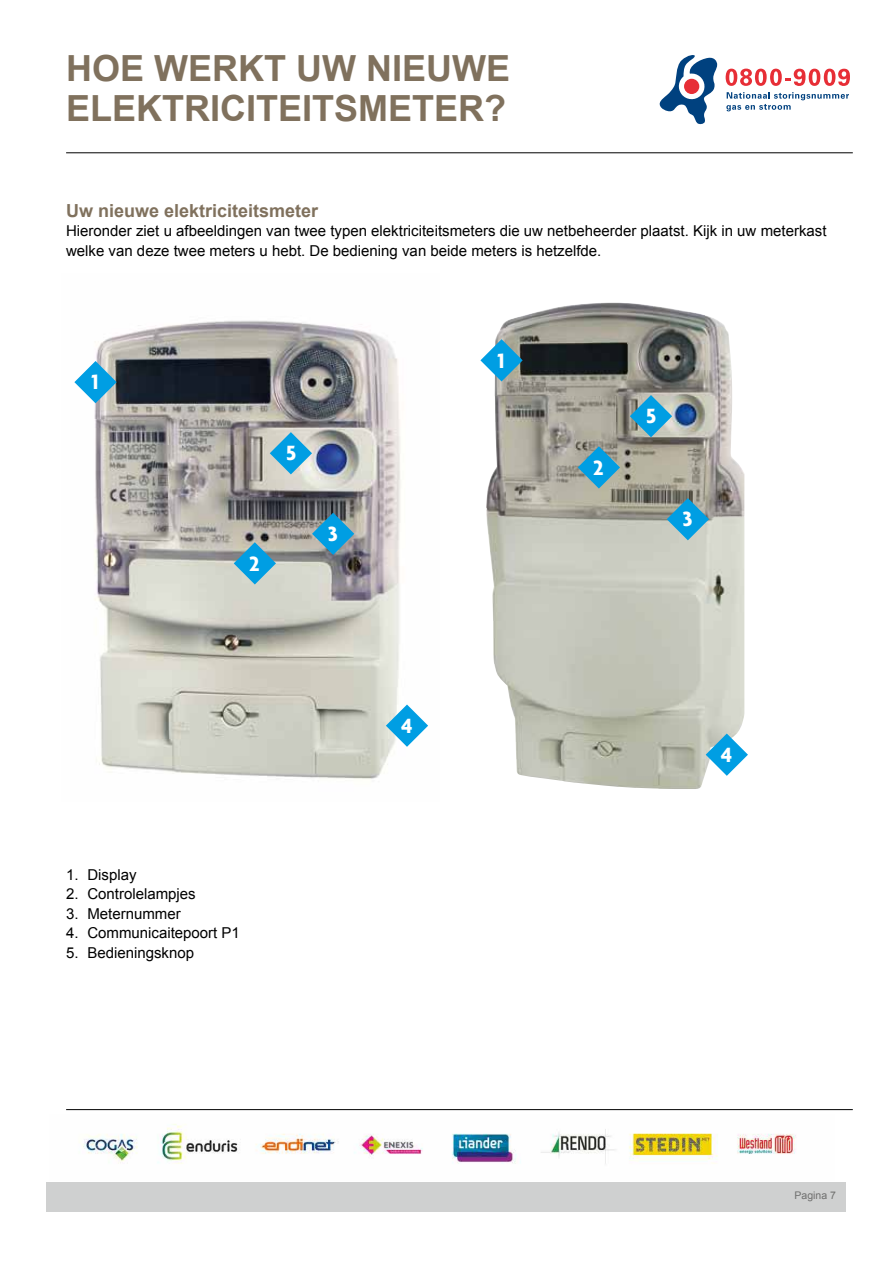
<style>
.page{position:relative;width:893px;height:1263px;background:#fff}
.page>*{position:absolute;margin:0;border:0;box-sizing:border-box;transform-origin:0 0}
.t1{font:700 36px/40.5px "Arial";color:#80715d}
.t2{font:700 22.35px "Agenda";color:#fff}
.t3{font:700 18px "Arial";color:#80715d}
.t4{font:15px/19.5px "Arial";color:#000}
.t5{font:10.5px "Arial";color:#6f6f6e}
</style>
<div class="page">
<svg style="left:726px;top:69px;width:124px;height:17px"></svg>
<svg style="left:726px;top:92px;width:123px;height:19px"></svg>
<svg style="left:659px;top:55px;width:58px;height:70px"></svg>
<div style="left:684px;top:79px;width:15px;height:15px;background:#e72e36;border-radius:50%"></div>
<hr style="left:66px;top:152px;width:787px;height:1px;background:#000">
<hr style="left:66px;top:1109px;width:787px;height:1px;background:#000">
<img style="left:94px;top:320px;width:307px;height:459px">
<img style="left:486px;top:302px;width:258px;height:487px">
<svg style="left:74px;top:361px;width:43px;height:42px"></svg>
<svg style="left:480px;top:339px;width:43px;height:42px"></svg>
<svg style="left:270px;top:432px;width:42px;height:42px;background:#6dbbd9"></svg>
<svg style="left:630px;top:395px;width:42px;height:42px;background:#5cabc7"></svg>
<svg style="left:312px;top:513px;width:42px;height:42px;background:#4795b6"></svg>
<svg style="left:667px;top:498px;width:42px;height:42px;background:#57a7c4"></svg>
<svg style="left:234px;top:542px;width:42px;height:42px;background:#60afcd"></svg>
<svg style="left:578px;top:446px;width:42px;height:43px;background:#55a1bc"></svg>
<svg style="left:706px;top:733px;width:42px;height:43px"></svg>
<svg style="left:386px;top:704px;width:42px;height:43px"></svg>
<div style="left:47px;top:1182px;width:799px;height:30px;background:#cfd0d0"></div>
<img style="left:82px;top:1124px;width:714px;height:40px">
<h1 class="t1" style="left:66px;top:49px;width:445px">HOE WERKT UW NIEUWE<br>ELEKTRICITEITSMETER?</h1>
<p class="t3" style="left:66px;top:198px;width:254px">UW NIEUWE ELEKTRICITEITSMETER</p>
<p class="t4" style="left:66px;top:221px;width:762px">Hieronder ziet u afbeeldingen van twee typen elektriciteitsmeters die uw netbeheerder plaatst. Kijk in uw meterkast welke van deze twee meters u hebt. De bediening van beide meters is hetzelfde.</p>
<h2 class="t2" style="left:91px;top:368px;width:8px">1</h2>
<h2 class="t2" style="left:286px;top:440px;width:12px">5</h2>
<h2 class="t2" style="left:249px;top:550px;width:12px">2</h2>
<h2 class="t2" style="left:328px;top:520px;width:12px">3</h2>
<p class="t4" style="left:66px;top:865px;width:72px">1. Display</p>
<p class="t4" style="left:66px;top:884px;width:131px">2. Controlelampjes</p>
<p class="t4" style="left:66px;top:904px;width:116px">3. Meternummer</p>
<p class="t4" style="left:66px;top:923px;width:175px">4. Communicaitepoort P1</p>
<p class="t4" style="left:66px;top:943px;width:129px">5. Bedieningsknop</p>
<h2 class="t2" style="left:401px;top:712px;width:13px">4</h2>
<h2 class="t2" style="left:497px;top:347px;width:8px">1</h2>
<h2 class="t2" style="left:593px;top:454px;width:12px">2</h2>
<h2 class="t2" style="left:646px;top:402px;width:12px">5</h2>
<h2 class="t2" style="left:683px;top:505px;width:12px">3</h2>
<h2 class="t2" style="left:721px;top:741px;width:13px">4</h2>
<p class="t5" style="left:794px;top:1189px;width:43px">Pagina 7</p>
</div>
